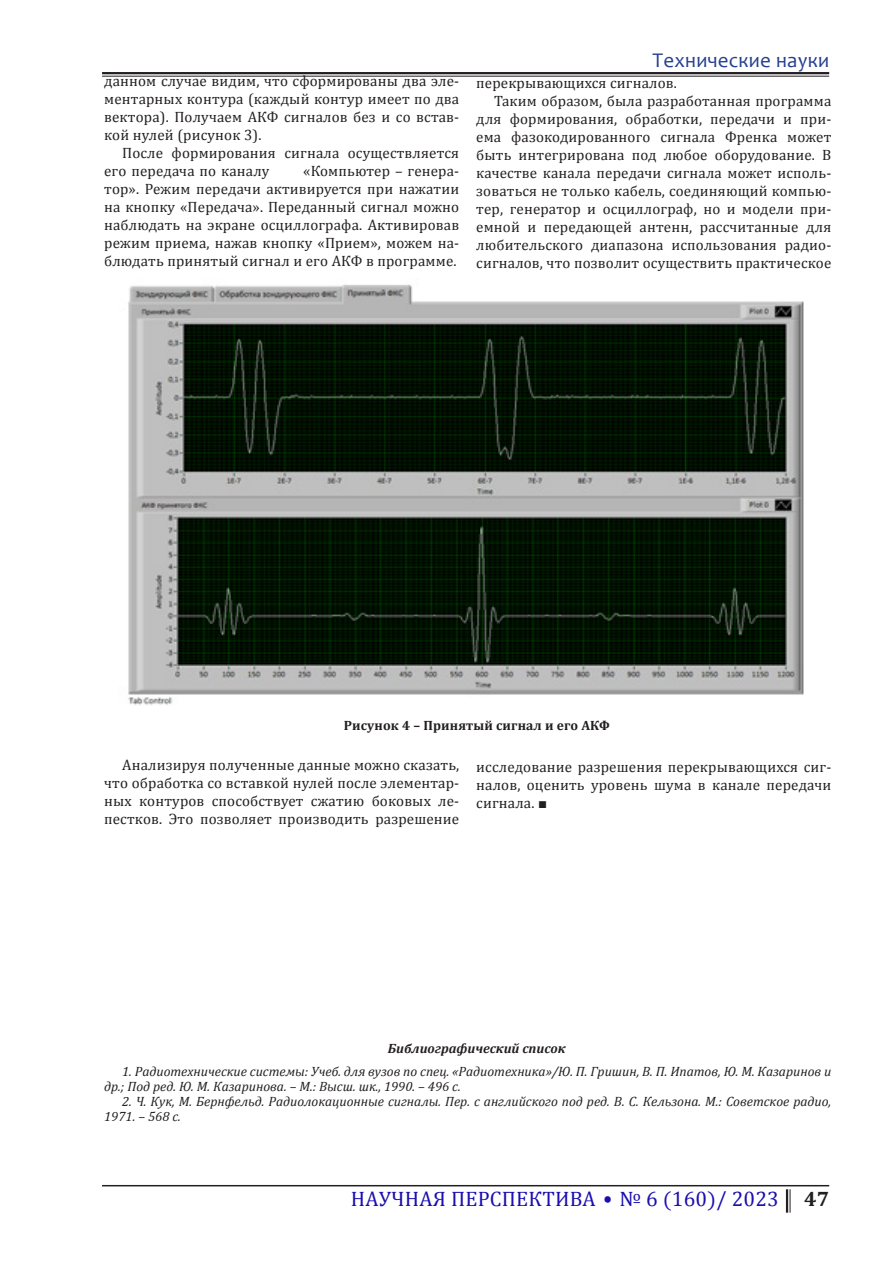
<style>
.page{position:relative;width:893px;height:1263px;background:#fff}
.page>*{position:absolute;margin:0;border:0;box-sizing:border-box;transform-origin:0 0}
.t1{font:21px "Cambria Math";letter-spacing:.01em;color:#1a0eaf}
.t2{font:21px "Candara";letter-spacing:.01em;color:#253f8e}
.Обычный_текст_статьи{font:15px/18px "Cambria";letter-spacing:.01em;color:#231f20;text-align:justify}
.Обычный_текст_статьи-2{font:italic 13.5px/15px "Cambria";color:#231f20}
.Обычный_текст_статьи-3{font:700 13.5px "Cambria";letter-spacing:.01em;color:#231f20}
.Обычный_текст_статьи-4{font:italic 700 13.5px "Cambria";color:#231f20}
.s1{font-family:"Times New Roman"}
.s2{font-family:"Candara";font-weight:700}
.s3{font-family:"Cambria";font-weight:700;color:#231f20}
</style>
<div class="page">
<hr style="left:102px;top:72px;width:727px;height:2px;background:#231f20">
<hr style="left:102px;top:76px;width:727px;height:1px;background:#231f20">
<hr style="left:102px;top:1185px;width:727px;height:1px;background:#231f20">
<svg style="left:790px;top:1189px;width:1px;height:24px"></svg>
<hr style="left:786px;top:1189px;width:2px;height:24px;background:#231f20">
<img style="left:128px;top:284px;width:676px;height:421px">
<p class="Обычный_текст_статьи" style="left:104px;top:72px;width:357px">данном случае видим, что сформированы два эле&shy;ментарных контура (каждый контур имеет по два вектора). Получаем АКФ сигналов без и со встав&shy;кой нулей (рисунок 3).</p>
<p class="Обычный_текст_статьи" style="left:104px;top:144px;width:357px;text-indent:18px">После формирования сигнала осуществляется его передача по каналу</p>
<p class="Обычный_текст_статьи" style="left:104px;top:162px;width:357px;text-indent:199px">«Компьютер – генера&shy;тор». Режим передачи активируется при нажатии на кнопку «Передача». Переданный сигнал можно наблюдать на экране осциллографа. Активировав режим приема, нажав кнопку «Прием», можем на&shy;блюдать принятый сигнал и его АКФ в программе.</p>
<p class="t2" style="left:653px;top:47px;width:178px">Технические науки</p>
<p class="Обычный_текст_статьи" style="left:476px;top:74px;width:202px">перекрывающихся сигналов.</p>
<p class="Обычный_текст_статьи" style="left:476px;top:92px;width:357px;text-indent:18px">Таким образом, была разработанная программа для формирования, обработки, передачи и при&shy;ема фазокодированного сигнала Френка может быть интегрирована под любое оборудование. В качестве канала передачи сигнала может исполь&shy;зоваться не только кабель, соединяющий компью&shy;тер, генератор и осциллограф, но и модели при&shy;емной и передающей антенн, рассчитанные для любительского диапазона использования радио&shy;сигналов, что позволит осуществить практическое</p>
<p class="Обычный_текст_статьи-3" style="left:344px;top:715px;width:267px">Рисунок 4 – Принятый сигнал и его АКФ</p>
<p class="Обычный_текст_статьи" style="left:104px;top:756px;width:357px;text-indent:18px">Анализируя полученные данные можно сказать, что обработка со вставкой нулей после элементар&shy;ных контуров способствует сжатию боковых ле&shy;пестков. Это позволяет производить разрешение</p>
<p class="Обычный_текст_статьи" style="left:476px;top:758px;width:357px">исследование разрешения перекрывающихся сиг&shy;налов, оценить уровень шума в канале передачи сигнала. <span class="s1">■</span></p>
<p class="Обычный_текст_статьи-4" style="left:388px;top:1039px;width:179px">Библиографический список</p>
<p class="Обычный_текст_статьи-2" style="left:104px;top:1063px;width:729px;text-indent:18px">1. Радиотехнические системы: Учеб. для вузов по спец. «Радиотехника»/Ю. П. Гришин, В. П. Ипатов, Ю. М. Казаринов и др.; Под ред. Ю. М. Казаринова. – М.: Высш. шк., 1990. – 496 с.</p>
<p class="Обычный_текст_статьи-2" style="left:104px;top:1093px;width:729px;text-indent:18px">2. Ч. Кук, М. Бернфельд. Радиолокационные сигналы. Пер. с английского под ред. В. С. Кельзона. М.: Советское радио,<br>1971. – 568 с.</p>
<h1 class="t1" style="left:351px;top:1187px;width:480px">НАУЧНАЯ ПЕРСПЕКТИВА <span class="s2">•</span> № 6 (160)/ 2023 <span class="s3">47</span></h1>
</div>
